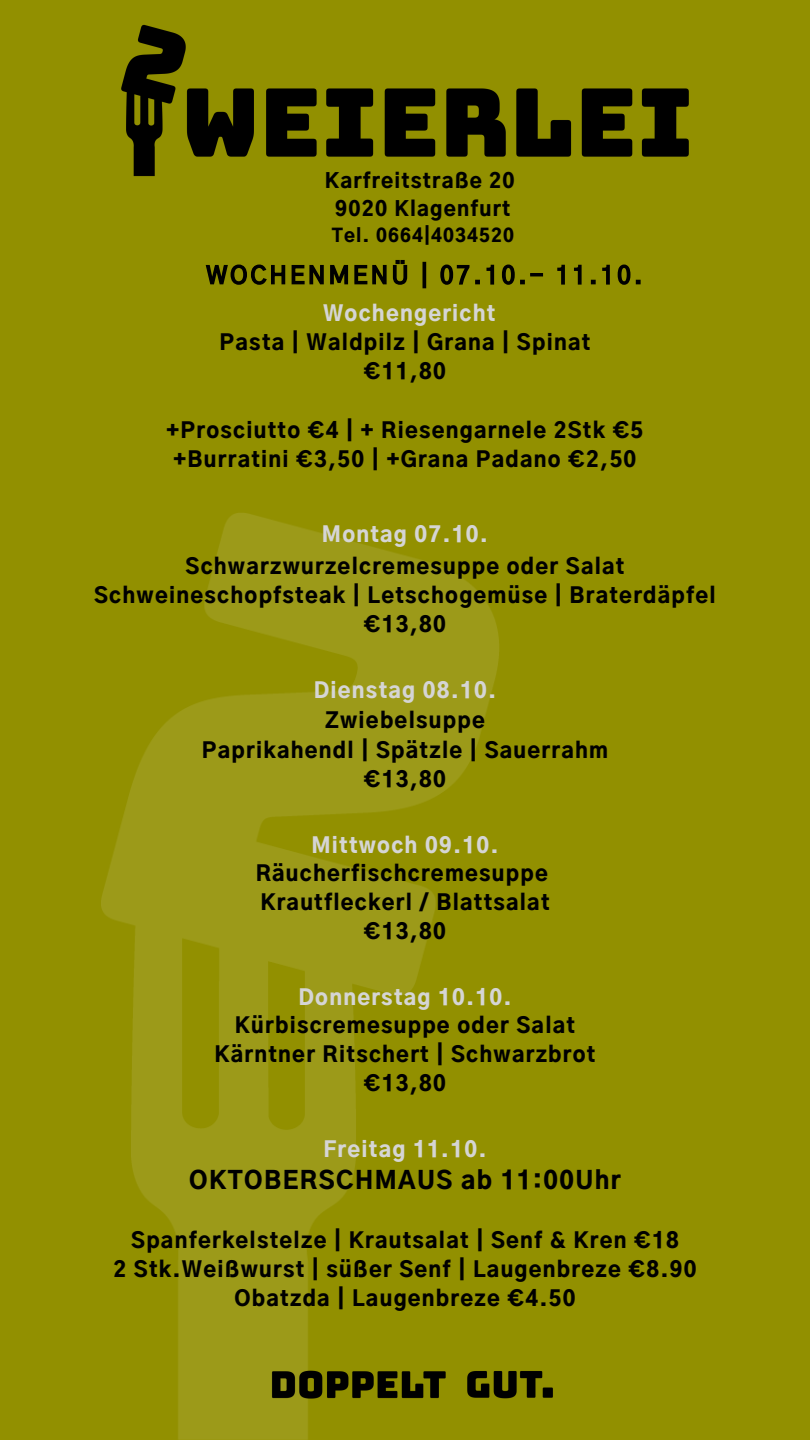
<style>
.page{position:relative;width:810px;height:1440px;background:#929000}
.page>*{position:absolute;margin:0;border:0;box-sizing:border-box;transform-origin:0 0}
.t1{font:900 24px "Gothic A1";letter-spacing:.06em;color:#000}
.t2{font:900 21px "Gothic A1";letter-spacing:.06em;color:#000}
.t3{font:900 21px "Gothic A1";letter-spacing:.06em;color:#d5d5d5}
.t4{font:900 20px "Gothic A1";letter-spacing:.06em;color:#000}
.t5{font:900 18px "Gothic A1";letter-spacing:.06em;color:#000}
</style>
<div class="page">
<img style="left:121px;top:25px;width:568px;height:152px">
<img style="left:101px;top:513px;width:398px;height:927px">
<img style="left:261px;top:1359px;width:292px;height:49px">
<svg style="left:205px;top:260px;width:436px;height:29px"></svg>
<p class="t4" style="left:325px;top:172px;width:191px">Karfreitstraße 20</p>
<p class="t4" style="left:335px;top:200px;width:177px">9020 Klagenfurt</p>
<p class="t5" style="left:332px;top:228px;width:184px">Tel. 0664|4034520</p>
<p class="t3" style="left:323px;top:304px;width:174px">Wochengericht</p>
<p class="t2" style="left:220px;top:333px;width:372px">Pasta | Waldpilz | Grana | Spinat</p>
<p class="t2" style="left:364px;top:363px;width:84px">€11,80</p>
<p class="t2" style="left:167px;top:421px;width:478px">+Prosciutto €4 | + Riesengarnele 2Stk €5</p>
<h2 class="t2" style="left:174px;top:450px;width:464px">+Burratini €3,50 | +Grana Padano €2,50</h2>
<p class="t3" style="left:322px;top:525px;width:168px">Montag 07.10.</p>
<h1 class="t2" style="left:186px;top:557px;width:440px">Schwarzwurzelcremesuppe oder Salat</h1>
<p class="t2" style="left:94px;top:586px;width:623px">Schweineschopfsteak | Letschogemüse | Braterdäpfel</p>
<p class="t2" style="left:364px;top:615px;width:84px">€13,80</p>
<p class="t3" style="left:314px;top:681px;width:184px">Dienstag 08.10.</p>
<p class="t2" style="left:325px;top:712px;width:161px">Zwiebelsuppe</p>
<p class="t2" style="left:202px;top:741px;width:408px">Paprikahendl | Spätzle | Sauerrahm</p>
<p class="t2" style="left:364px;top:770px;width:84px">€13,80</p>
<p class="t3" style="left:311px;top:836px;width:189px">Mittwoch 09.10.</p>
<p class="t2" style="left:256px;top:864px;width:294px">Räucherfischcremesuppe</p>
<p class="t2" style="left:260px;top:893px;width:291px">Krautfleckerl / Blattsalat</p>
<p class="t2" style="left:364px;top:922px;width:84px">€13,80</p>
<p class="t3" style="left:298px;top:988px;width:215px">Donnerstag 10.10.</p>
<p class="t2" style="left:235px;top:1016px;width:342px">Kürbiscremesuppe oder Salat</p>
<p class="t2" style="left:215px;top:1045px;width:382px">Kärntner Ritschert | Schwarzbrot</p>
<p class="t2" style="left:364px;top:1074px;width:84px">€13,80</p>
<p class="t3" style="left:323px;top:1140px;width:165px">Freitag 11.10.</p>
<p class="t1" style="left:189px;top:1170px;width:433px">OKTOBERSCHMAUS ab 11:00Uhr</p>
<p class="t2" style="left:131px;top:1231px;width:549px">Spanferkelstelze | Krautsalat | Senf &amp; Kren €18</p>
<p class="t2" style="left:114px;top:1261px;width:585px">2 Stk.Weißwurst | süßer Senf | Laugenbreze €8.90</p>
<p class="t2" style="left:235px;top:1290px;width:343px">Obatzda | Laugenbreze €4.50</p>
</div>
